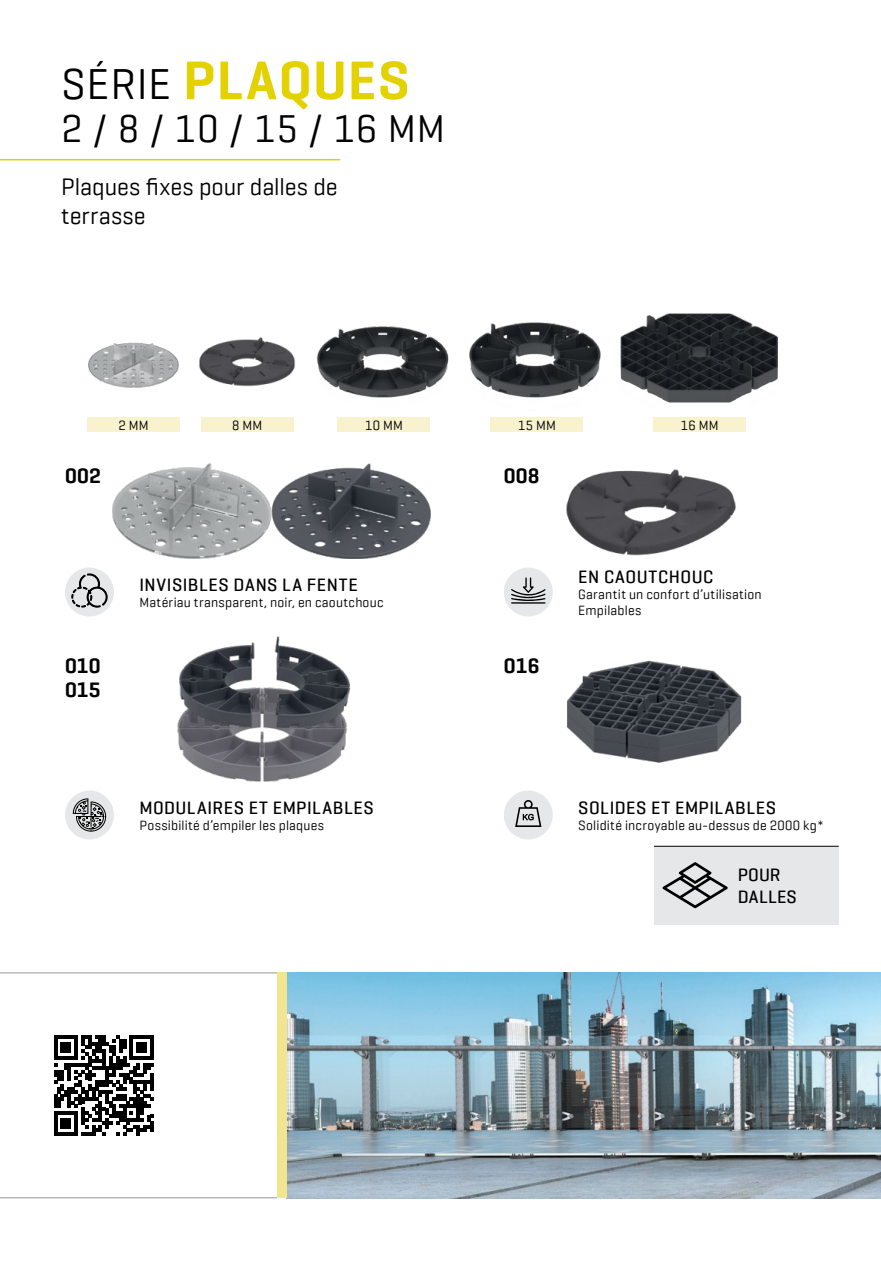
<style>
.page{position:relative;width:881px;height:1263px;background:#fff}
.page>*{position:absolute;margin:0;border:0;box-sizing:border-box;transform-origin:0 0}
.t1{font:600 55.5px "Geogrotesque W02";letter-spacing:.025em;color:#e3d200}
.t2{font:39px "Geogrotesque W02";letter-spacing:.03em;color:#000}
.t3{font:24px/28.8px "Geogrotesque W02";color:#000}
.t4{font:600 21px "Geogrotesque W02";letter-spacing:.01em;color:#000}
.t5{font:500 18px/21.6px "Geogrotesque W02";letter-spacing:.03em;color:#000}
.t6{font:13.5px/16.2px "Geogrotesque W02";letter-spacing:.015em;color:#000}
.s1{font-weight:400;font-size:43.5px;color:#000}
</style>
<div class="page">
<img style="left:89px;top:342px;width:90px;height:46px">
<img style="left:112px;top:463px;width:318px;height:95px">
<img style="left:177px;top:730px;width:170px;height:52px">
<img style="left:177px;top:636px;width:173px;height:94px">
<img style="left:567px;top:660px;width:175px;height:103px">
<div style="left:653px;top:846px;width:185px;height:78px;background:#e6e7e8"></div>
<hr style="left:653px;top:846px;width:185px;height:1px;background:#000">
<hr style="left:0;top:159px;width:340px;height:1px;background:#e3d200">
<img style="left:286px;top:972px;width:594px;height:226px">
<div style="left:277px;top:972px;width:9px;height:226px;background:#f1e68f"></div>
<hr style="left:0;top:972px;width:277px;height:1px;background:#939598">
<hr style="left:0;top:1197px;width:277px;height:1px;background:#939598">
<img style="left:566px;top:469px;width:170px;height:87px">
<img style="left:199px;top:337px;width:96px;height:50px">
<img style="left:316px;top:314px;width:461px;height:89px">
<div style="left:653px;top:418px;width:92px;height:14px;background:#f8f3ce"></div>
<div style="left:490px;top:418px;width:93px;height:14px;background:#f8f3ce"></div>
<div style="left:337px;top:418px;width:93px;height:14px;background:#f8f3ce"></div>
<div style="left:201px;top:418px;width:92px;height:14px;background:#f8f3ce"></div>
<div style="left:87px;top:418px;width:93px;height:14px;background:#f8f3ce"></div>
<div style="left:65px;top:568px;width:49px;height:48px;background:#e6e7e8;border-radius:50%"></div>
<svg style="left:71px;top:574px;width:36px;height:33px"></svg>
<div style="left:503px;top:568px;width:49px;height:48px;background:#e6e7e8;border-radius:50%"></div>
<hr style="left:511px;top:602px;width:34px;height:2px;background:#000">
<svg style="left:511px;top:577px;width:34px;height:24px"></svg>
<div style="left:65px;top:790px;width:49px;height:49px;background:#e6e7e8;border-radius:50%"></div>
<svg style="left:73px;top:798px;width:33px;height:34px"></svg>
<div style="left:503px;top:790px;width:49px;height:49px;background:#e6e7e8;border-radius:50%"></div>
<svg style="left:515px;top:800px;width:26px;height:27px"></svg>
<svg style="left:662px;top:862px;width:65px;height:46px"></svg>
<svg style="left:54px;top:1035px;width:100px;height:100px"></svg>
<hr style="left:150px;top:1121px;width:4px;height:11px;background:#000">
<h1 class="t1" style="left:61px;top:49px;width:350px"><span class="s1">SÉRIE</span> PLAQUES</h1>
<h2 class="t2" style="left:61px;top:107px;width:385px">2 / 8 / 10 / 15 / 16 MM</h2>
<h3 class="t3" style="left:61px;top:172px;width:278px">Plaques fixes pour dalles de terrasse</h3>
<p class="t6" style="left:118px;top:417px;width:32px">2 MM</p>
<p class="t6" style="left:232px;top:417px;width:32px">8 MM</p>
<p class="t6" style="left:365px;top:417px;width:39px">10 MM</p>
<p class="t6" style="left:518px;top:417px;width:39px">15 MM</p>
<p class="t6" style="left:680px;top:417px;width:39px">16 MM</p>
<h3 class="t4" style="left:65px;top:464px;width:37px">002</h3>
<h3 class="t4" style="left:503px;top:464px;width:37px">008</h3>
<h3 class="t5" style="left:139px;top:574px;width:220px">INVISIBLES DANS LA FENTE</h3>
<p class="t6" style="left:139px;top:594px;width:245px">Matériau transparent, noir, en caoutchouc</p>
<h3 class="t4" style="left:65px;top:654px;width:37px">010</h3>
<h3 class="t4" style="left:503px;top:654px;width:37px">016</h3>
<h3 class="t4" style="left:65px;top:679px;width:37px">015</h3>
<h3 class="t5" style="left:578px;top:566px;width:136px">EN CAOUTCHOUC</h3>
<p class="t6" style="left:578px;top:586px;width:185px">Garantit un confort d’utilisation<br>Empilables</p>
<h3 class="t5" style="left:139px;top:797px;width:236px">MODULAIRES ET EMPILABLES</h3>
<p class="t6" style="left:139px;top:817px;width:186px">Possibilité d’empiler les plaques</p>
<h3 class="t5" style="left:578px;top:797px;width:199px">SOLIDES ET EMPILABLES</h3>
<p class="t6" style="left:578px;top:817px;width:247px">Solidité incroyable au-dessus de 2000 kg*</p>
<h3 class="t5" style="left:737px;top:864px;width:61px">POUR<br>DALLES</h3>
</div>
